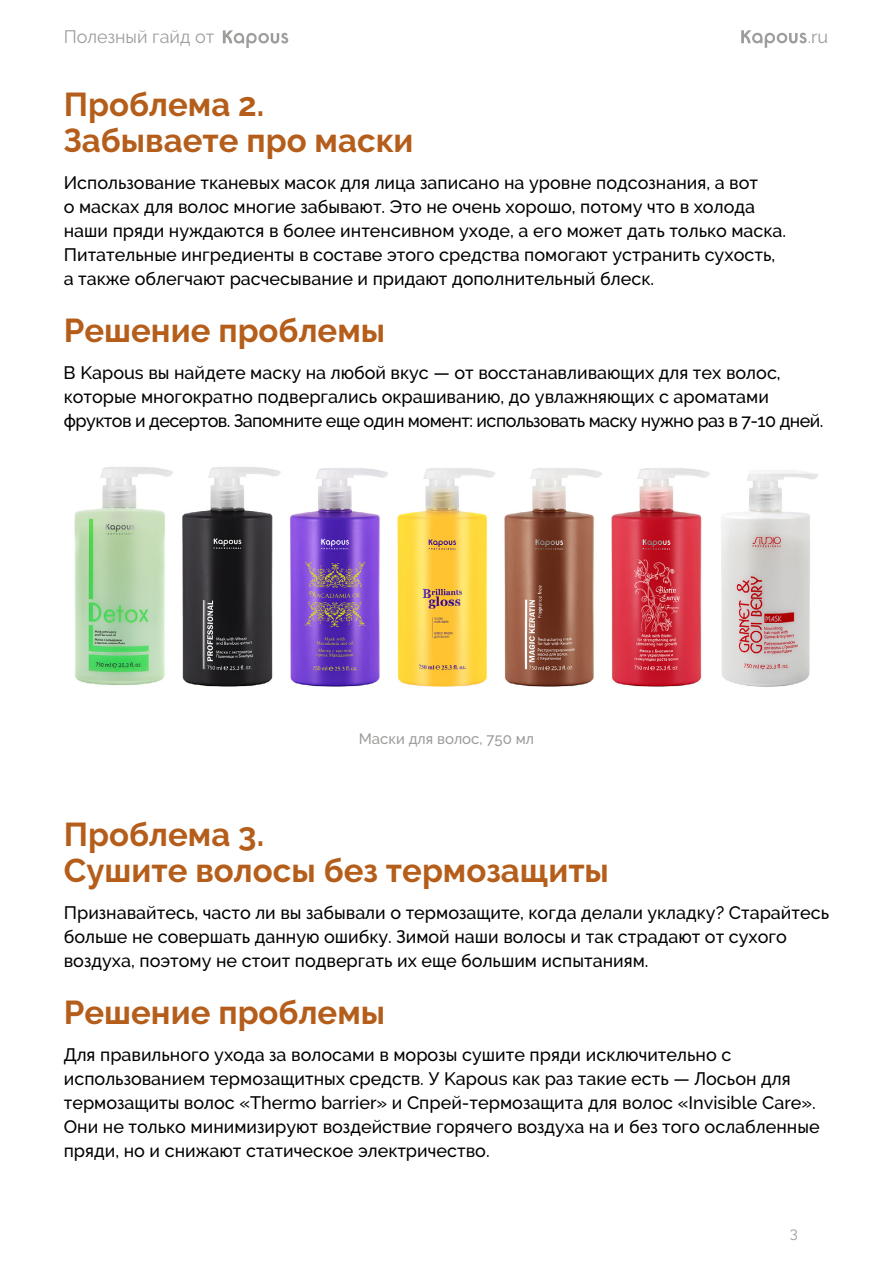
<style>
.page{position:relative;width:893px;height:1263px;background:#fff}
.page>*{position:absolute;margin:0;border:0;box-sizing:border-box;transform-origin:0 0}
.t1{font:700 33px/36px "Raleway";color:#b55e1b}
.t2{font:500 18px/24px "Raleway";color:#000}
.t3{font:18px "Raleway";color:#9d9d9c}
.t4{font:500 15px "Raleway";color:#9d9d9c}
.t5{font:15px "Raleway";color:#9d9d9c}
</style>
<div class="page">
<svg style="left:223px;top:30px;width:65px;height:18px"></svg>
<svg style="left:741px;top:30px;width:66px;height:18px"></svg>
<img style="left:74px;top:467px;width:744px;height:220px">
<p class="t3" style="left:64px;top:26px;width:152px">Полезный гайд от</p>
<p class="t3" style="left:808px;top:26px;width:22px">.ru</p>
<h1 class="t1" style="left:64px;top:87px;width:351px">Проблема 2.<br>Забываете про маски</h1>
<p class="t2" style="left:64px;top:170px;width:724px">Использование тканевых масок для лица записано на уровне подсознания, а вот<br>о масках для волос многие забывают. Это не очень хорошо, потому что в холода наши пряди нуждаются в более интенсивном уходе, а его может дать только маска.<br>Питательные ингредиенты в составе этого средства помогают устранить сухость, а также облегчают расчесывание и придают дополнительный блеск.</p>
<h1 class="t1" style="left:64px;top:313px;width:323px">Решение проблемы</h1>
<p class="t2" style="left:64px;top:360px;width:761px">В Kapous вы найдете маску на любой вкус — от восстанавливающих для тех волос, которые многократно подвергались окрашиванию, до увлажняющих с ароматами фруктов и десертов. Запомните еще один момент: использовать маску нужно раз в 7-10 дней.</p>
<p class="t4" style="left:359px;top:730px;width:177px">Маски для волос, 750 мл</p>
<h1 class="t1" style="left:64px;top:817px;width:547px">Проблема 3.<br>Сушите волосы без термозащиты</h1>
<p class="t2" style="left:64px;top:901px;width:767px">Признавайтесь, часто ли вы забывали о термозащите, когда делали укладку? Старайтесь больше не совершать данную ошибку. Зимой наши волосы и так страдают от сухого воздуха, поэтому не стоит подвергать их еще большим испытаниям.</p>
<h1 class="t1" style="left:64px;top:995px;width:323px">Решение проблемы</h1>
<p class="t2" style="left:64px;top:1043px;width:757px">Для правильного ухода за волосами в морозы сушите пряди исключительно с использованием термозащитных средств. У Kapous как раз такие есть — Лосьон для термозащиты волос «Thermo barrier» и Спрей-термозащита для волос «Invisible Care».<br>Они не только минимизируют воздействие горячего воздуха на и без того ослабленные пряди, но и снижают статическое электричество.</p>
<p class="t5" style="left:790px;top:1224px;width:10px">3</p>
</div>
